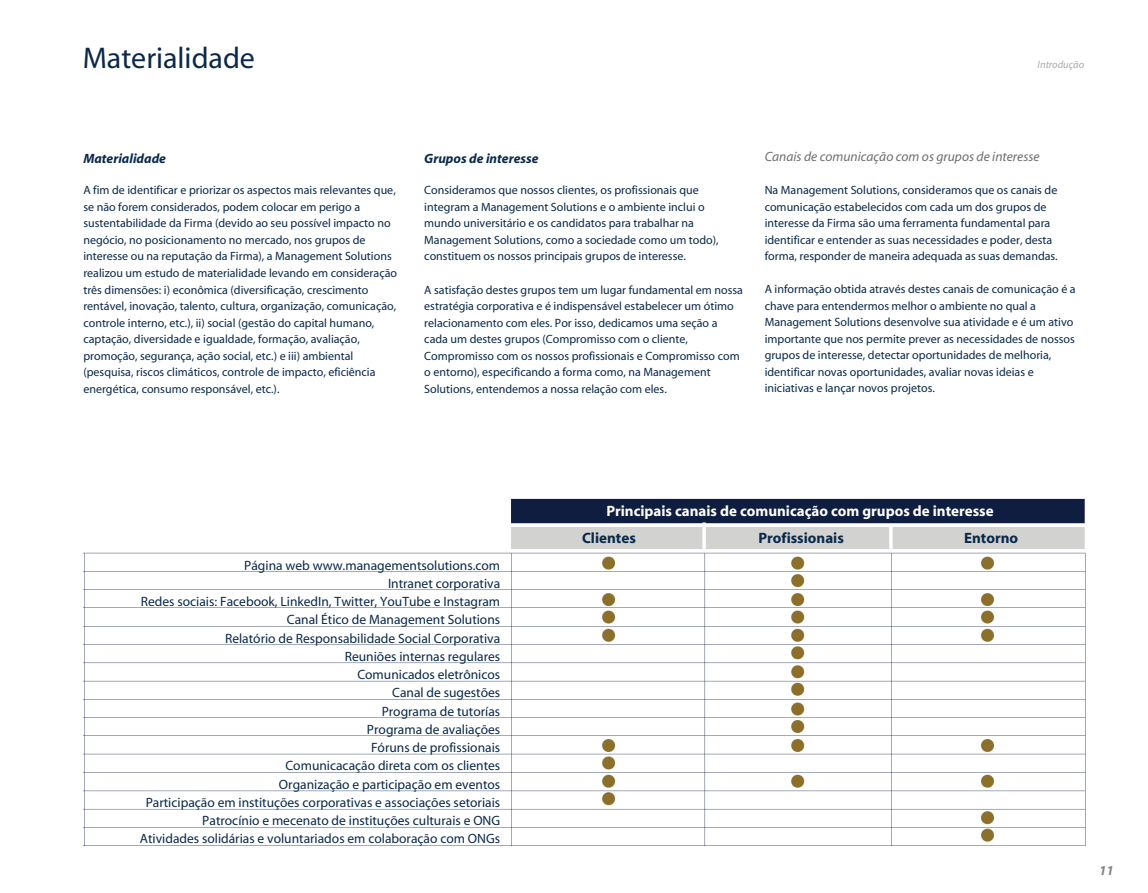
<style>
.page{position:relative;width:1148px;height:893px;background:#fff}
.page>*{position:absolute;margin:0;border:0;box-sizing:border-box;transform-origin:0 0}
.t1{font:30px "Myriad";color:#0a294a}
.t2{font:700 15px "Myriad";color:#fff}
.t3{font:700 15px "Myriad";color:#0a294a}
.t4{font:13.5px/18.3px "Myriad";color:#0a294a;text-align:right}
.t5{font:italic 13.5px "Myriad";color:#6c6d70}
.t6{font:italic 700 13.5px "Myriad";color:#0a294a}
.t7{font:italic 700 13.5px "Myriad";color:#808285}
.t8{font:12px/16.5px "Myriad";color:#0a294a}
.t9{font:italic 10.5px "Myriad";color:#a8a9ad}
</style>
<div class="page">
<img style="left:83px;top:498px;width:1003px;height:349px">
<h1 class="t1" style="left:83px;top:43px;width:174px">Materialidade</h1>
<p class="t9" style="left:1037px;top:60px;width:48px">Introdução</p>
<p class="t6" style="left:83px;top:151px;width:84px">Materialidade</p>
<p class="t8" style="left:83px;top:183px;width:315px">A fim de identificar e priorizar os aspectos mais relevantes que, se não forem considerados, podem colocar em perigo a sustentabilidade da Firma (devido ao seu possível impacto no negócio, no posicionamento no mercado, nos grupos de interesse ou na reputação da Firma), a Management Solutions realizou um estudo de materialidade levando em consideração três dimensões: i) econômica (diversificação, crescimento rentável, inovação, talento, cultura, organização, comunicação, controle interno, etc.), ii) social (gestão do capital humano, captação, diversidade e igualdade, formação, avaliação, promoção, segurança, ação social, etc.) e iii) ambiental (pesquisa, riscos climáticos, controle de impacto, eficiência energética, consumo responsável, etc.).</p>
<p class="t6" style="left:424px;top:151px;width:116px">Grupos de interesse</p>
<p class="t8" style="left:424px;top:183px;width:296px">Consideramos que nossos clientes, os profissionais que integram a Management Solutions e o ambiente inclui o mundo universitário e os candidatos para trabalhar na Management Solutions, como a sociedade como um todo), constituem os nossos principais grupos de interesse.</p>
<p class="t8" style="left:424px;top:282px;width:320px">A satisfação destes grupos tem um lugar fundamental em nossa estratégia corporativa e é indispensável estabelecer um ótimo relacionamento com eles. Por isso, dedicamos uma seção a cada um destes grupos (Compromisso com o cliente, Compromisso com os nossos profissionais e Compromisso com o entorno), especificando a forma como, na Management Solutions, entendemos a nossa relação com eles.</p>
<p class="t5" style="left:765px;top:150px;width:276px">Canais de comunicação com os grupos de interesse</p>
<p class="t8" style="left:765px;top:182px;width:295px">Na Management Solutions, consideramos que os canais de comunicação estabelecidos com cada um dos grupos de interesse da Firma são uma ferramenta fundamental para identificar e entender as suas necessidades e poder, desta forma, responder de maneira adequada as suas demandas.</p>
<p class="t8" style="left:765px;top:281px;width:312px">A informação obtida através destes canais de comunicação é a chave para entendermos melhor o ambiente no qual a Management Solutions desenvolve sua atividade e é um ativo importante que nos permite prever as necessidades de nossos grupos de interesse, detectar oportunidades de melhoria, identificar novas oportunidades, avaliar novas ideias e iniciativas e lançar novos projetos.</p>
<p class="t4" style="left:140px;top:556px;width:362px">Página web www.managementsolutions.com<br>Intranet corporativa<br>Redes sociais: Facebook, LinkedIn, Twitter, YouTube e Instagram Canal Ético de Management Solutions<br>Relatório de Responsabilidade Social Corporativa<br>Reuniões internas regulares<br>Comunicados eletrônicos<br>Canal de sugestões<br>Programa de tutorías<br>Programa de avaliações<br>Fóruns de profissionais<br>Comunicacação direta com os clientes<br>Organização e participação em eventos<br>Participação em instituções corporativas e associações setoriais Patrocínio e mecenato de instituções culturais e ONG Atividades solidárias e voluntariados em colaboração com ONGs</p>
<p class="t2" style="left:606px;top:503px;width:389px">Principais canais de comunicação com grupos de interesse</p>
<p class="t3" style="left:582px;top:530px;width:55px">Clientes</p>
<p class="t3" style="left:758px;top:530px;width:87px">Profissionais</p>
<p class="t3" style="left:964px;top:530px;width:56px">Entorno</p>
<p class="t7" style="left:1099px;top:863px;width:16px">11</p>
</div>
